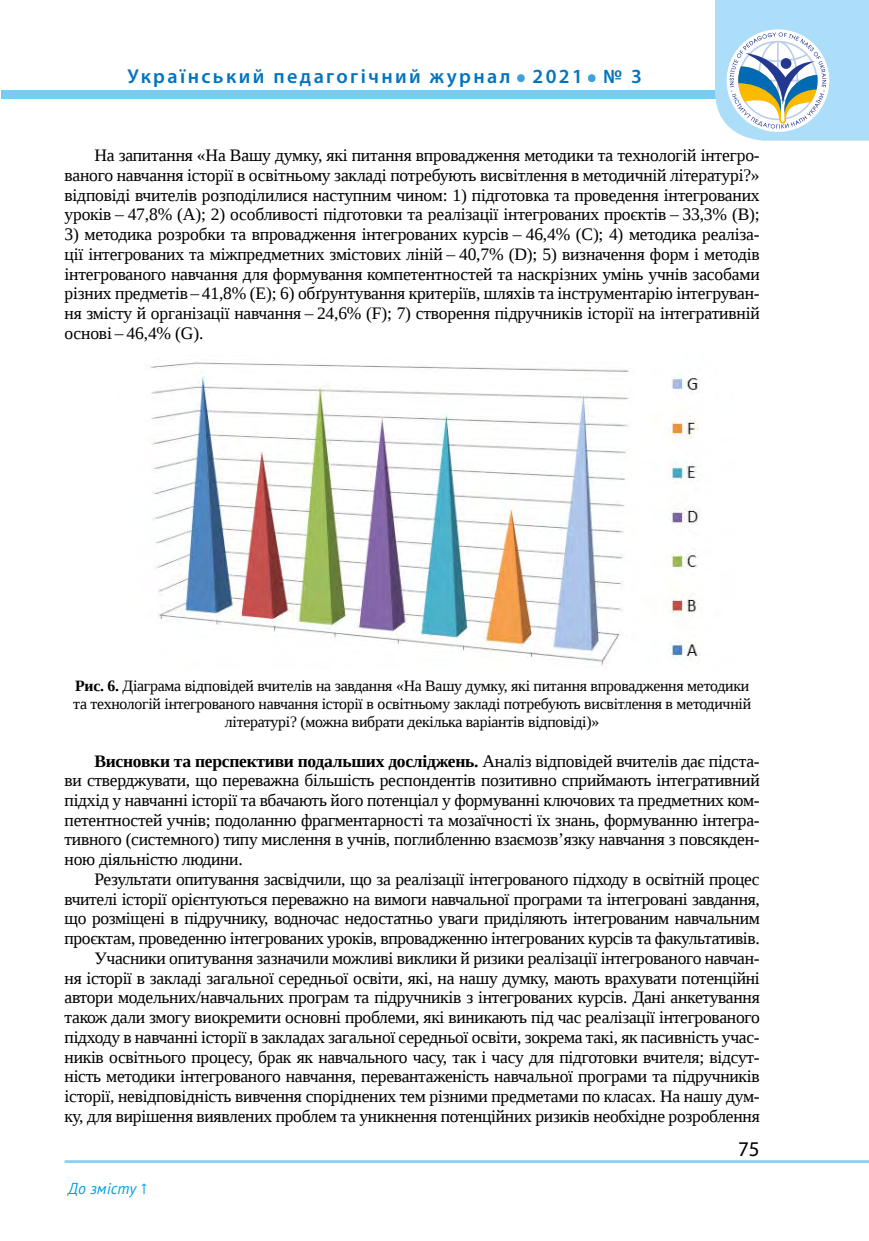
<style>
.page{position:relative;width:869px;height:1241px;background:#fff}
.page>*{position:absolute;margin:0;border:0;box-sizing:border-box;transform-origin:0 0}
.t1{font:600 50.4px "Myriad Pro";color:#3ea3dc}
.t2{font:21px "Myriad Pro";color:#000}
.t3{font:600 20.12px "Myriad Pro";letter-spacing:.12em;color:#0075bf}
.t4{font:17.5px/19.8px "Liberation Serif";letter-spacing:-.015em;color:#000;text-align:justify}
.t5{font:15.75px/17.8px "Liberation Serif";letter-spacing:-.015em;color:#000;text-align:center}
.t6{font:italic 15.75px "PT Sans";color:#009fe3}
.s1{font-weight:700}
</style>
<div class="page">
<hr style="left:64px;top:1159px;width:804px;height:3px;background:#83d0f5">
<div style="left:1px;top:90px;width:867px;height:8px;background:#75ccf4"></div>
<svg style="left:714px;top:0;width:154px;height:141px"></svg>
<img style="left:150px;top:362px;width:550px;height:304px">
<p class="t3" style="left:127px;top:64px;width:384px">Український педагогічний журнал</p>
<h1 class="t1" style="left:514px;top:33px;width:13px">.</h1>
<p class="t3" style="left:532px;top:64px;width:52px">2021</p>
<h1 class="t1" style="left:585px;top:33px;width:13px">.</h1>
<p class="t3" style="left:603px;top:64px;width:40px">№ 3</p>
<p class="t4" style="left:64px;top:145px;width:696px;text-indent:30px">На запитання «На Вашу думку, які питання впровадження методики та технологій інтегро&shy;ваного навчання історії в освітньому закладі потребують висвітлення в методичній літературі?» відповіді вчителів розподілилися наступним чином: 1) підготовка та проведення інтегрованих уроків – 47,8% (А); 2) особливості підготовки та реалізації інтегрованих проєктів – 33,3% (В);</p>
<p class="t4" style="left:64px;top:224px;width:696px">3) методика розробки та впровадження інтегрованих курсів – 46,4% (С); 4) методика реаліза&shy;ції інтегрованих та міжпредметних змістових ліній – 40,7% (D); 5) визначення форм і методів інтегрованого навчання для формування компетентностей та наскрізних умінь учнів засобами різних предметів – 41,8% (E); 6) обґрунтування критеріїв, шляхів та інструментарію інтегруван&shy;ня змісту й організації навчання – 24,6% (F); 7) створення підручників історії на інтегративній основі – 46,4% (G).</p>
<p class="t5" style="left:73px;top:677px;width:679px"><span class="s1">Рис. 6.</span> Діаграма відповідей вчителів на завдання «На Вашу думку, які питання впровадження методики та технологій інтегрованого навчання історії в освітньому закладі потребують висвітлення в методичній літературі? (можна вибрати декілька варіантів відповіді)»</p>
<p class="t4" style="left:65px;top:750px;width:696px;text-indent:30px"><span class="s1">Висновки та перспективи подальших досліджень.</span> Аналіз відповідей вчителів дає підста&shy;ви стверджувати, що переважна більшість респондентів позитивно сприймають інтегративний підхід у навчанні історії та вбачають його потенціал у формуванні ключових та предметних ком&shy;петентностей учнів; подоланню фрагментарності та мозаїчності їх знань, формуванню інтегра&shy;тивного (системного) типу мислення в учнів, поглибленню взаємозв’язку навчання з повсякден&shy;ною діяльністю людини.</p>
<p class="t4" style="left:65px;top:869px;width:696px;text-align:right">Результати опитування засвідчили, що за реалізації інтегрованого підходу в освітній процес вчителі історії орієнтуються переважно на вимоги навчальної програми та інтегровані завдання, що розміщені в підручнику, водночас недостатньо уваги приділяють інтегрованим навчальним проєктам, проведенню інтегрованих уроків, впровадженню інтегрованих курсів та факультативів.<br>Учасники опитування зазначили можливі виклики й ризики реалізації інтегрованого навчан-<br>ня історії в закладі загальної середньої освіти, які, на нашу думку, мають врахувати потенційні автори модельних/навчальних програм та підручників з інтегрованих курсів. Дані анкетування також дали змогу виокремити основні проблеми, які виникають під час реалізації інтегрованого підходу в навчанні історії в закладах загальної середньої освіти, зокрема такі, як пасивність учас&shy;ників освітнього процесу, брак як навчального часу, так і часу для підготовки вчителя; відсут&shy;ність методики інтегрованого навчання, перевантаженість навчальної програми та підручників історії, невідповідність вивчення споріднених тем різними предметами по класах. На нашу дум&shy;ку, для вирішення виявлених проблем та уникнення потенційних ризиків необхідне розроблення</p>
<p class="t6" style="left:68px;top:1178px;width:81px">До змісту ↑</p>
<p class="t2" style="left:737px;top:1135px;width:23px">75</p>
</div>
